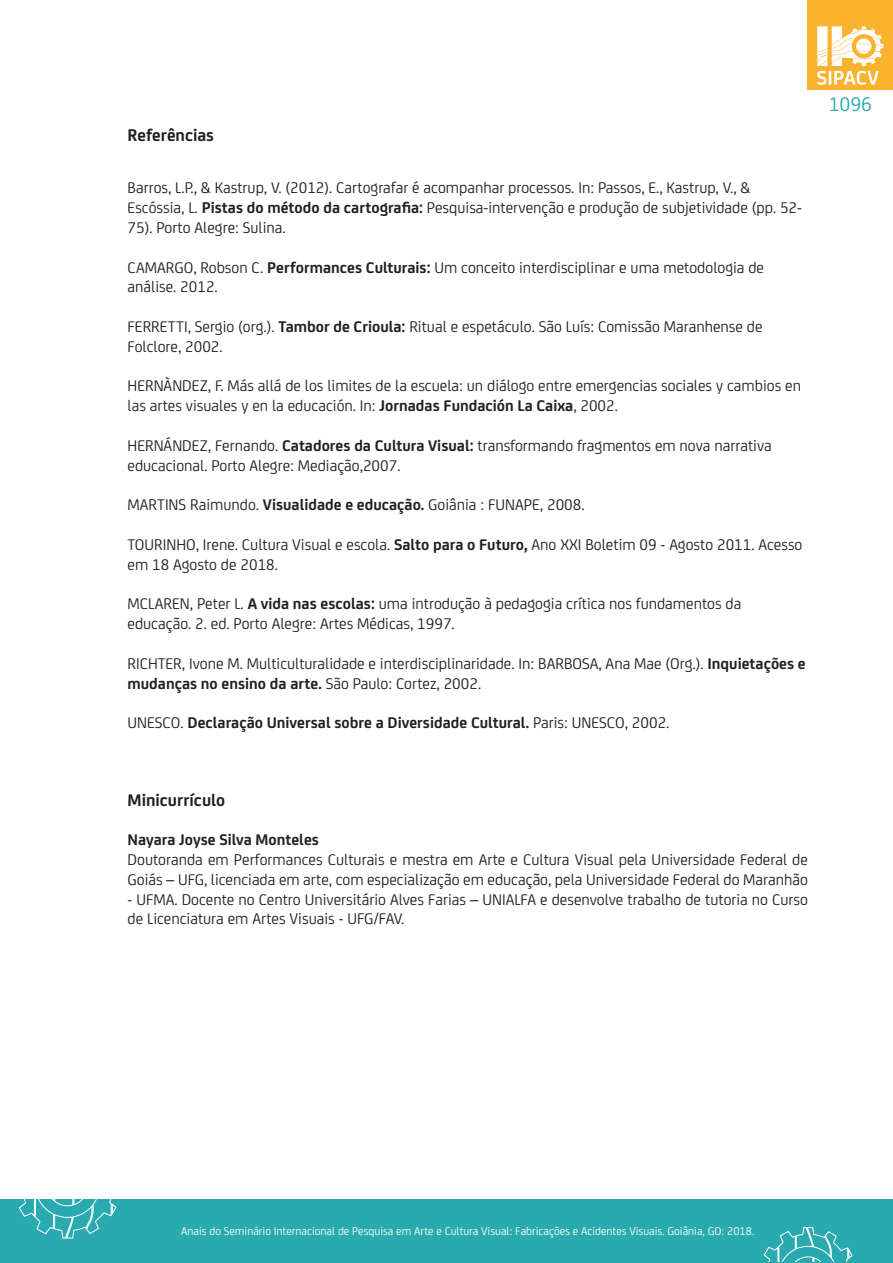
<style>
.page{position:relative;width:893px;height:1263px;background:#fff}
.page>*{position:absolute;margin:0;border:0;box-sizing:border-box;transform-origin:0 0}
.t1{font:21px "FS Joey";color:#28aaae}
.resumo{font:700 18px "FS Joey";color:#231f20}
.texto_corrido{font:700 18px "FS Joey";color:#231f20}
.bibliografia{font:16.5px/19.8px "FS Joey";color:#231f20}
.resumo-2{font:16.5px/19.8px "FS Joey";color:#231f20}
.bibliografia-2{font:700 16.5px "FS Joey";color:#231f20}
.resumo-3{font:700 16.5px "FS Joey";color:#231f20}
.t2{font:12px "FS Joey";color:#fff}
.s1{font-weight:700}
.s2{font-weight:400}
</style>
<div class="page">
<div style="left:808px;top:0;width:85px;height:89px;background:#fbb22e"></div>
<svg style="left:817px;top:26px;width:67px;height:59px"></svg>
<div style="left:0;top:1199px;width:893px;height:64px;background:#28aaae"></div>
<svg style="left:18px;top:1199px;width:99px;height:40px"></svg>
<svg style="left:763px;top:1227px;width:90px;height:35px"></svg>
<p class="texto_corrido" style="left:128px;top:122px;width:88px">Referências</p>
<p class="bibliografia" style="left:128px;top:177px;width:676px">Barros, L.P., &amp; Kastrup, V. (2012). Cartografar é acompanhar processos. In: Passos, E., Kastrup, V., &amp;<br>Escóssia, L. <span class="s1">Pistas do método da cartografia:</span> Pesquisa-intervenção e produção de subjetividade (pp. 52-<br>75). Porto Alegre: Sulina.</p>
<p class="bibliografia" style="left:128px;top:256px;width:638px">CAMARGO, Robson C. <span class="s1">Performances Culturais:</span> Um conceito interdisciplinar e uma metodologia de análise. 2012.</p>
<p class="bibliografia" style="left:128px;top:316px;width:636px">FERRETTI, Sergio (org.). <span class="s1">Tambor de Crioula:</span> Ritual e espetáculo. São Luís: Comissão Maranhense de<br>Folclore, 2002.</p>
<p class="bibliografia" style="left:128px;top:375px;width:675px">HERNÀNDEZ, F. Más allá de los limites de la escuela: un diálogo entre emergencias sociales y cambios en las artes visuales y en la educación. In: <span class="s1">Jornadas Fundación La Caixa</span>, 2002.</p>
<p class="bibliografia" style="left:128px;top:434px;width:646px">HERNÁNDEZ, Fernando. <span class="s1">Catadores da Cultura Visual:</span> transformando fragmentos em nova narrativa educacional. Porto Alegre: Mediação,2007.</p>
<p class="bibliografia" style="left:128px;top:494px;width:458px">MARTINS Raimundo. <span class="s1">Visualidade e educação.</span> Goiânia : FUNAPE, 2008.</p>
<p class="bibliografia" style="left:128px;top:533px;width:676px">TOURINHO, Irene. Cultura Visual e escola. <span class="s1">Salto para o Futuro,</span> Ano XXI Boletim 09 - Agosto 2011. Acesso em 18 Agosto de 2018.</p>
<p class="bibliografia" style="left:128px;top:593px;width:615px">MCLAREN, Peter L. <span class="s1">A vida nas escolas:</span> uma introdução à pedagogia crítica nos fundamentos da educação. 2. ed. Porto Alegre: Artes Médicas, 1997.</p>
<p class="bibliografia" style="left:128px;top:652px;width:680px">RICHTER, Ivone M. Multiculturalidade e interdisciplinaridade. In: BARBOSA, Ana Mae (Org.). <span class="s1">Inquietações e mudanças no ensino da arte.</span> São Paulo: Cortez, 2002.</p>
<p class="bibliografia-2" style="left:128px;top:710px;width:543px"><span class="s2">UNESCO.</span> Declaração Universal sobre a Diversidade Cultural. <span class="s2">Paris: UNESCO, 2002.</span></p>
<p class="t1" style="left:829px;top:90px;width:45px">1096</p>
<p class="resumo" style="left:128px;top:786px;width:99px">Minicurrículo</p>
<p class="resumo-3" style="left:128px;top:827px;width:193px">Nayara Joyse Silva Monteles</p>
<p class="resumo-2" style="left:128px;top:848px;width:682px">Doutoranda em Performances Culturais e mestra em Arte e Cultura Visual pela Universidade Federal de<br>Goiás – UFG, licenciada em arte, com especialização em educação, pela Universidade Federal do Maranhão</p>
<p class="resumo-2" style="left:128px;top:888px;width:682px">- UFMA. Docente no Centro Universitário Alves Farias – UNIALFA e desenvolve trabalho de tutoria no Curso de Licenciatura em Artes Visuais - UFG/FAV.</p>
<p class="t2" style="left:181px;top:1223px;width:575px">Anais do Seminário Internacional de Pesquisa em Arte e Cultura Visual: Fabricações e Acidentes Visuais. Goiânia, GO: 2018.</p>
</div>
